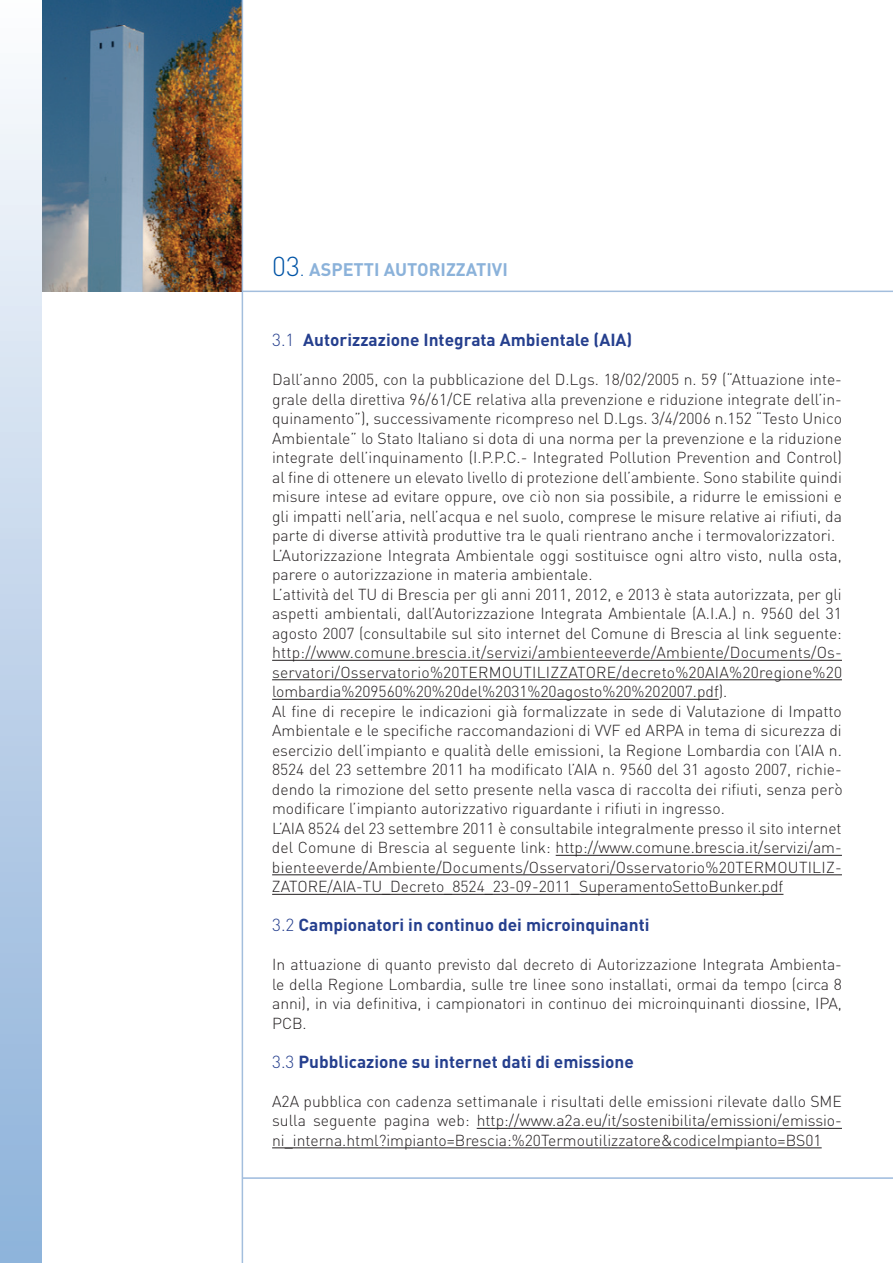
<style>
.page{position:relative;width:893px;height:1263px;background:#fff}
.page>*{position:absolute;margin:0;border:0;box-sizing:border-box;transform-origin:0 0}
.t1{font:700 18px "DIN";color:#8bb2da}
.t2{font:700 17.25px "DIN";color:#253f8e}
.t3{font:300 15.75px/19.5px "DIN";color:#231f20;text-align:justify}
.s1{font-weight:300;font-size:27px;color:#0154a6}
.s2{font-weight:300;color:#0154a6}
.s3{font-weight:300}
</style>
<div class="page">
<img style="left:41px;top:0;width:201px;height:292px">
<hr style="left:242px;top:291px;width:651px;height:1px;background:#a3bedd">
<hr style="left:243px;top:1177px;width:650px;height:2px;background:#9dbadd">
<hr style="left:272px;top:660px;width:570px;height:1px;background:#231f20">
<hr style="left:272px;top:679px;width:570px;height:1px;background:#231f20">
<hr style="left:272px;top:699px;width:447px;height:1px;background:#231f20">
<hr style="left:556px;top:855px;width:286px;height:1px;background:#231f20">
<hr style="left:272px;top:874px;width:570px;height:1px;background:#231f20">
<hr style="left:272px;top:894px;width:511px;height:1px;background:#231f20">
<hr style="left:477px;top:1128px;width:365px;height:1px;background:#231f20">
<hr style="left:272px;top:1147px;width:550px;height:1px;background:#231f20">
<hr style="left:242px;top:0;width:1px;height:1263px;background:#a3bedd">
<div style="left:0;top:0;width:41px;height:1263px;background:linear-gradient(to bottom,#fbfbfd,#8cb0d9)"></div>
<p class="t1" style="left:272px;top:258px;width:237px"><span class="s1">03</span><span class="s2">.</span> ASPETTI AUTORIZZATIVI</p>
<p class="t2" style="left:272px;top:328px;width:362px"><span class="s3">3.1</span> Autorizzazione Integrata Ambientale (AIA)</p>
<p class="t3" style="left:272px;top:369px;width:572px;text-align:left">Dall’anno 2005, con la pubblicazione del D.Lgs. 18/02/2005 n. 59 (“Attuazione inte&shy;grale della direttiva 96/61/CE relativa alla prevenzione e riduzione integrate dell’in&shy;quinamento”), successivamente ricompreso nel D.Lgs. 3/4/2006 n.152 “Testo Unico Ambientale” lo Stato Italiano si dota di una norma per la prevenzione e la riduzione integrate dell’inquinamento (I.P.P.C.- Integrated Pollution Prevention and Control) al fine di ottenere un elevato livello di protezione dell’ambiente. Sono stabilite quindi misure intese ad evitare oppure, ove ciò non sia possibile, a ridurre le emissioni e gli impatti nell’aria, nell’acqua e nel suolo, comprese le misure relative ai rifiuti, da parte di diverse attività produttive tra le quali rientrano anche i termovalorizzatori.<br>L’Autorizzazione Integrata Ambientale oggi sostituisce ogni altro visto, nulla osta, parere o autorizzazione in materia ambientale.<br>L’attività del TU di Brescia per gli anni 2011, 2012, e 2013 è stata autorizzata, per gli aspetti ambientali, dall’Autorizzazione Integrata Ambientale (A.I.A.) n. 9560 del 31 agosto 2007 (consultabile sul sito internet del Comune di Brescia al link seguente: http://www.comune.brescia.it/servizi/ambienteeverde/Ambiente/Documents/Os&shy;servatori/Osservatorio%20TERMOUTILIZZATORE/decreto%20AIA%20regione%20 lombardia%209560%20%20del%2031%20agosto%20%202007.pdf).<br>Al fine di recepire le indicazioni già formalizzate in sede di Valutazione di Impatto Ambientale e le specifiche raccomandazioni di VVF ed ARPA in tema di sicurezza di esercizio dell’impianto e qualità delle emissioni, la Regione Lombardia con l’AIA n.<br>8524 del 23 settembre 2011 ha modificato l’AIA n. 9560 del 31 agosto 2007, richie&shy;dendo la rimozione del setto presente nella vasca di raccolta dei rifiuti, senza però modificare l’impianto autorizzativo riguardante i rifiuti in ingresso.<br>L’AIA 8524 del 23 settembre 2011 è consultabile integralmente presso il sito internet del Comune di Brescia al seguente link: http://www.comune.brescia.it/servizi/am&shy;bienteeverde/Ambiente/Documents/Osservatori/Osservatorio%20TERMOUTILIZ-ZATORE/AIA-TU_Decreto_8524_23-09-2011_SuperamentoSettoBunker.pdf</p>
<p class="t2" style="left:272px;top:913px;width:379px"><span class="s3">3.2</span> Campionatori in continuo dei microinquinanti</p>
<p class="t3" style="left:272px;top:954px;width:571px">In attuazione di quanto previsto dal decreto di Autorizzazione Integrata Ambienta&shy;le della Regione Lombardia, sulle tre linee sono installati, ormai da tempo (circa 8 anni), in via definitiva, i campionatori in continuo dei microinquinanti diossine, IPA, PCB.</p>
<p class="t2" style="left:272px;top:1050px;width:363px"><span class="s3">3.3</span> Pubblicazione su internet dati di emissione</p>
<p class="t3" style="left:272px;top:1091px;width:571px">A2A pubblica con cadenza settimanale i risultati delle emissioni rilevate dallo SME sulla seguente pagina web: http://www.a2a.eu/it/sostenibilita/emissioni/emissio&shy;ni_interna.html?impianto=Brescia:%20Termoutilizzatore&amp;codiceImpianto=BS01</p>
</div>
